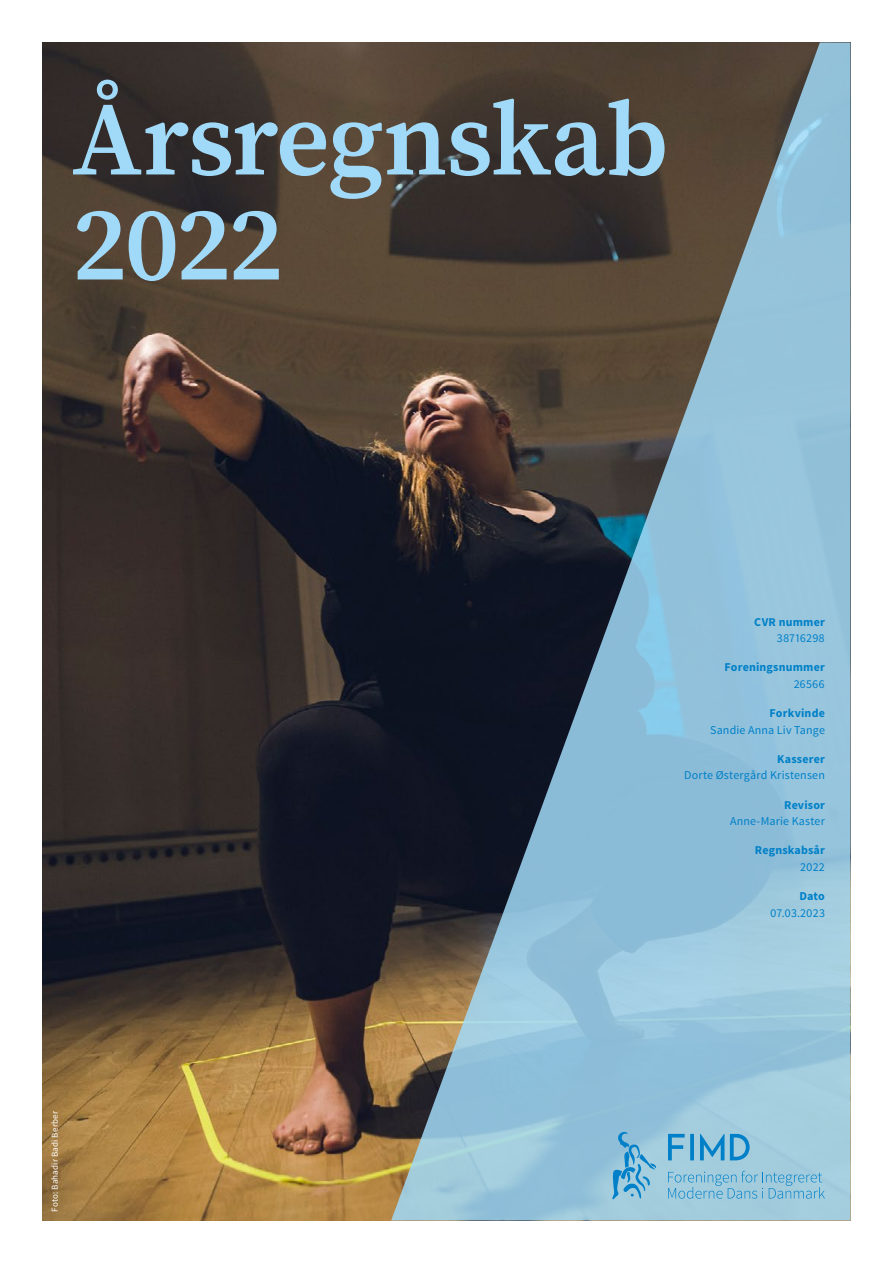
<style>
.page{position:relative;width:893px;height:1263px;background:#fff}
.page>*{position:absolute;margin:0;border:0;box-sizing:border-box;transform-origin:0 0}
.t1{font:600 105px/105px "Source Serif Pro";letter-spacing:-.02em;color:#a1daf8}
.t2{font:12px "Source Sans Pro";letter-spacing:.01em;color:#0080c8}
.t3{font:700 12px "Source Sans Pro";letter-spacing:.015em;color:#0080c8}
.t4{font:9px "Source Sans Pro";letter-spacing:.025em;color:#fff}
</style>
<div class="page">
<img style="left:43px;top:43px;width:348px;height:1177px">
<svg style="left:391px;top:43px;width:459px;height:1177px;background:#6b7f89"></svg>
<svg style="left:668px;top:1171px;width:157px;height:28px;background:#8dc2d9"></svg>
<svg style="left:668px;top:1134px;width:17px;height:26px"></svg>
<svg style="left:690px;top:1134px;width:4px;height:26px"></svg>
<svg style="left:700px;top:1134px;width:24px;height:26px"></svg>
<svg style="left:730px;top:1134px;width:20px;height:26px"></svg>
<svg style="left:612px;top:1131px;width:44px;height:68px;background:#78b7d7"></svg>
<h1 class="t1" style="left:72px;top:91px;width:598px">Årsregnskab<br>2022</h1>
<p class="t4" style="left:49px;top:1212px;width:103px;rotate:-90deg">Foto: Bahadir Badi Berber</p>
<p class="t3" style="left:754px;top:614px;width:72px">CVR nummer</p>
<p class="t2" style="left:777px;top:631px;width:50px">38716298</p>
<p class="t3" style="left:725px;top:660px;width:102px">Foreningsnummer</p>
<p class="t2" style="left:794px;top:676px;width:33px">26566</p>
<p class="t3" style="left:770px;top:705px;width:57px">Forkvinde</p>
<p class="t2" style="left:710px;top:722px;width:116px">Sandie Anna Liv Tange</p>
<p class="t3" style="left:777px;top:751px;width:49px">Kasserer</p>
<p class="t2" style="left:684px;top:768px;width:142px">Dorte Østergård Kristensen</p>
<p class="t3" style="left:784px;top:797px;width:42px">Revisor</p>
<p class="t2" style="left:730px;top:814px;width:96px">Anne-Marie Kaster</p>
<p class="t3" style="left:755px;top:843px;width:72px">Regnskabsår</p>
<p class="t2" style="left:800px;top:859px;width:26px">2022</p>
<p class="t3" style="left:799px;top:888px;width:27px">Dato</p>
<p class="t2" style="left:770px;top:905px;width:56px">07.03.2023</p>
</div>
